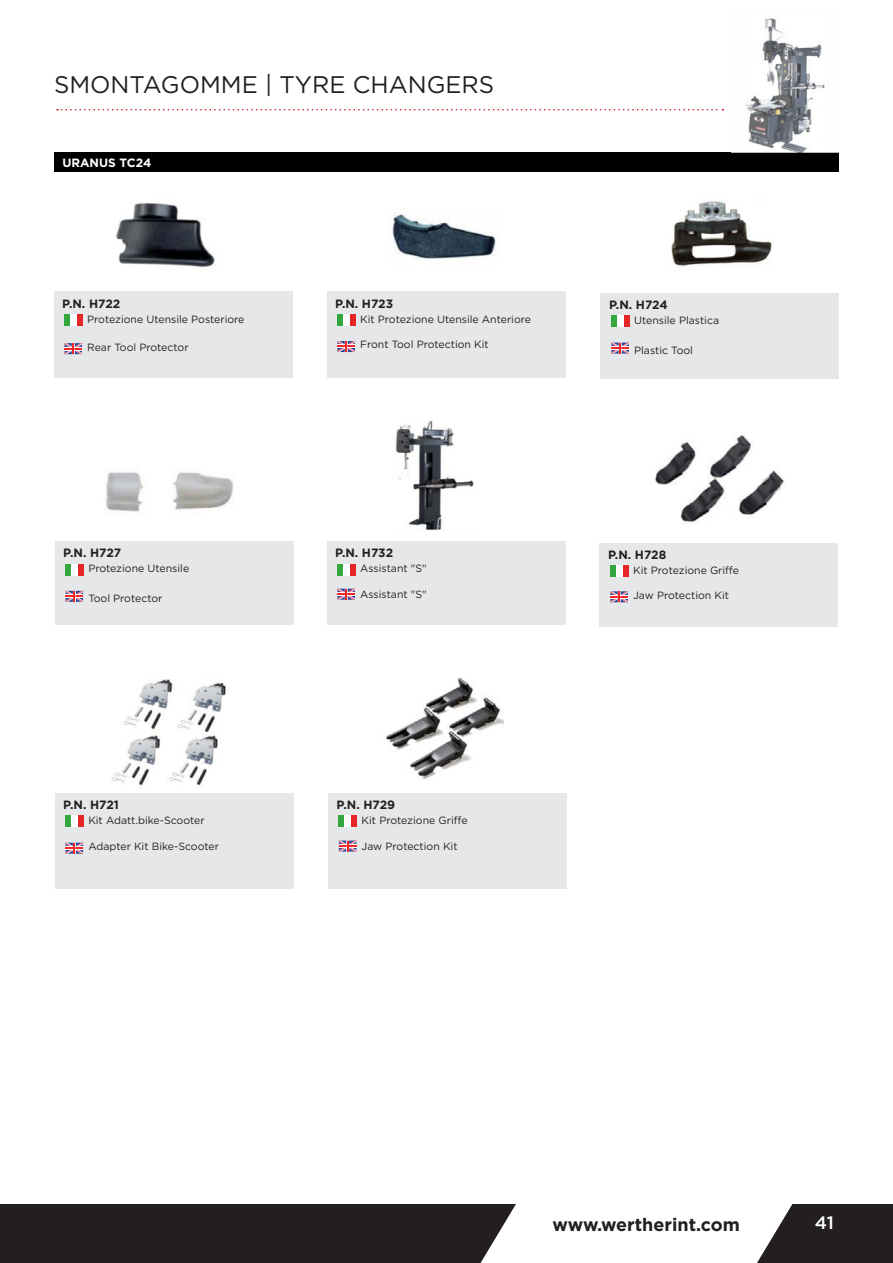
<style>
.page{position:relative;width:893px;height:1263px;background:#fff}
.page>*{position:absolute;margin:0;border:0;box-sizing:border-box;transform-origin:0 0}
.t1{font:24px "Gotham";color:#231f20}
.t2{font:700 18px "Gotham";color:#231f20}
.t3{font:500 18px "Gotham";color:#fff}
.t4{font:700 12px "Gotham";color:#231f20}
.t5{font:700 12px "Gotham";color:#fff}
.t6{font:10.5px "Gotham";color:#231f20}
</style>
<div class="page">
<div style="left:54px;top:292px;width:238px;height:86px;background:#e6e7e9"></div>
<div style="left:327px;top:292px;width:238px;height:86px;background:#e6e7e9"></div>
<div style="left:601px;top:293px;width:238px;height:85px;background:#e6e7e9"></div>
<div style="left:55px;top:541px;width:238px;height:84px;background:#e6e7e9"></div>
<div style="left:55px;top:793px;width:238px;height:96px;background:#e6e7e9"></div>
<div style="left:327px;top:541px;width:238px;height:84px;background:#e6e7e9"></div>
<div style="left:328px;top:793px;width:239px;height:96px;background:#e6e7e9"></div>
<div style="left:600px;top:543px;width:238px;height:83px;background:#e6e7e9"></div>
<svg style="left:64px;top:343px;width:18px;height:11px"></svg>
<svg style="left:337px;top:341px;width:18px;height:11px"></svg>
<svg style="left:611px;top:343px;width:18px;height:11px"></svg>
<svg style="left:66px;top:591px;width:17px;height:11px"></svg>
<svg style="left:66px;top:843px;width:17px;height:11px"></svg>
<svg style="left:337px;top:589px;width:18px;height:11px"></svg>
<svg style="left:339px;top:840px;width:17px;height:11px"></svg>
<svg style="left:610px;top:591px;width:18px;height:11px"></svg>
<div style="left:64px;top:314px;width:18px;height:11px;background:#33a63d"></div>
<div style="left:74px;top:314px;width:8px;height:11px;background:#e62626"></div>
<div style="left:70px;top:314px;width:7px;height:11px;background:#fff"></div>
<div style="left:337px;top:314px;width:18px;height:11px;background:#33a63d"></div>
<svg style="left:349px;top:314px;width:6px;height:11px"></svg>
<div style="left:343px;top:314px;width:6px;height:11px;background:#fff"></div>
<div style="left:611px;top:316px;width:18px;height:11px;background:#33a63d"></div>
<svg style="left:623px;top:316px;width:6px;height:11px"></svg>
<div style="left:617px;top:316px;width:6px;height:11px;background:#fff"></div>
<svg style="left:66px;top:564px;width:6px;height:11px"></svg>
<div style="left:75px;top:564px;width:9px;height:11px;background:#e62626"></div>
<div style="left:72px;top:564px;width:6px;height:11px;background:#fff"></div>
<svg style="left:66px;top:816px;width:6px;height:11px"></svg>
<div style="left:75px;top:816px;width:9px;height:11px;background:#e62626"></div>
<div style="left:72px;top:816px;width:6px;height:11px;background:#fff"></div>
<div style="left:337px;top:564px;width:18px;height:11px;background:#33a63d"></div>
<svg style="left:349px;top:564px;width:6px;height:11px"></svg>
<div style="left:343px;top:564px;width:6px;height:11px;background:#fff"></div>
<svg style="left:339px;top:816px;width:6px;height:11px"></svg>
<div style="left:348px;top:816px;width:9px;height:11px;background:#e62626"></div>
<div style="left:345px;top:816px;width:6px;height:11px;background:#fff"></div>
<div style="left:610px;top:565px;width:18px;height:12px;background:#33a63d"></div>
<svg style="left:622px;top:565px;width:6px;height:12px"></svg>
<div style="left:616px;top:565px;width:6px;height:12px;background:#fff"></div>
<div style="left:0;top:1205px;width:893px;height:58px;background:#231f20"></div>
<div style="left:54px;top:152px;width:785px;height:20px;background:#000001"></div>
<svg style="left:481px;top:1204px;width:324px;height:59px"></svg>
<img style="left:116px;top:203px;width:99px;height:65px">
<img style="left:392px;top:214px;width:104px;height:45px">
<img style="left:671px;top:201px;width:101px;height:66px">
<img style="left:106px;top:472px;width:127px;height:40px">
<img style="left:395px;top:420px;width:79px;height:111px">
<img style="left:655px;top:434px;width:130px;height:89px">
<img style="left:111px;top:679px;width:115px;height:107px">
<img style="left:386px;top:678px;width:118px;height:101px">
<svg style="left:57px;top:109px;width:666px;height:1px"></svg>
<img style="left:746px;top:18px;width:79px;height:134px">
<p class="t1" style="left:54px;top:69px;width:442px">SMONTAGOMME | TYRE CHANGERS</p>
<p class="t5" style="left:62px;top:154px;width:90px">URANUS TC24</p>
<p class="t4" style="left:62px;top:295px;width:60px">P.N. H722</p>
<p class="t4" style="left:335px;top:295px;width:60px">P.N. H723</p>
<p class="t4" style="left:609px;top:297px;width:60px">P.N. H724</p>
<p class="t6" style="left:87px;top:312px;width:159px">Protezione Utensile Posteriore</p>
<p class="t6" style="left:87px;top:341px;width:103px">Rear Tool Protector</p>
<p class="t6" style="left:360px;top:312px;width:172px">Kit Protezione Utensile Anteriore</p>
<p class="t6" style="left:360px;top:338px;width:130px">Front Tool Protection Kit</p>
<p class="t6" style="left:634px;top:314px;width:86px">Utensile Plastica</p>
<p class="t6" style="left:634px;top:344px;width:60px">Plastic Tool</p>
<p class="t4" style="left:63px;top:545px;width:59px">P.N. H727</p>
<p class="t4" style="left:335px;top:545px;width:59px">P.N. H732</p>
<p class="t4" style="left:608px;top:547px;width:60px">P.N. H728</p>
<p class="t6" style="left:88px;top:562px;width:102px">Protezione Utensile</p>
<p class="t6" style="left:88px;top:592px;width:76px">Tool Protector</p>
<p class="t6" style="left:360px;top:562px;width:68px">Assistant "S"</p>
<p class="t6" style="left:360px;top:587px;width:68px">Assistant "S"</p>
<p class="t6" style="left:633px;top:563px;width:107px">Kit Protezione Griffe</p>
<p class="t6" style="left:633px;top:589px;width:97px">Jaw Protection Kit</p>
<p class="t4" style="left:63px;top:797px;width:57px">P.N. H721</p>
<p class="t4" style="left:337px;top:797px;width:60px">P.N. H729</p>
<p class="t6" style="left:88px;top:814px;width:118px">Kit Adatt.bike-Scooter</p>
<p class="t6" style="left:88px;top:839px;width:132px">Adapter Kit Bike-Scooter</p>
<p class="t6" style="left:362px;top:814px;width:107px">Kit Protezione Griffe</p>
<p class="t6" style="left:362px;top:839px;width:97px">Jaw Protection Kit</p>
<p class="t2" style="left:552px;top:1213px;width:189px">www.wertherint.com</p>
<p class="t3" style="left:815px;top:1210px;width:21px">41</p>
</div>
